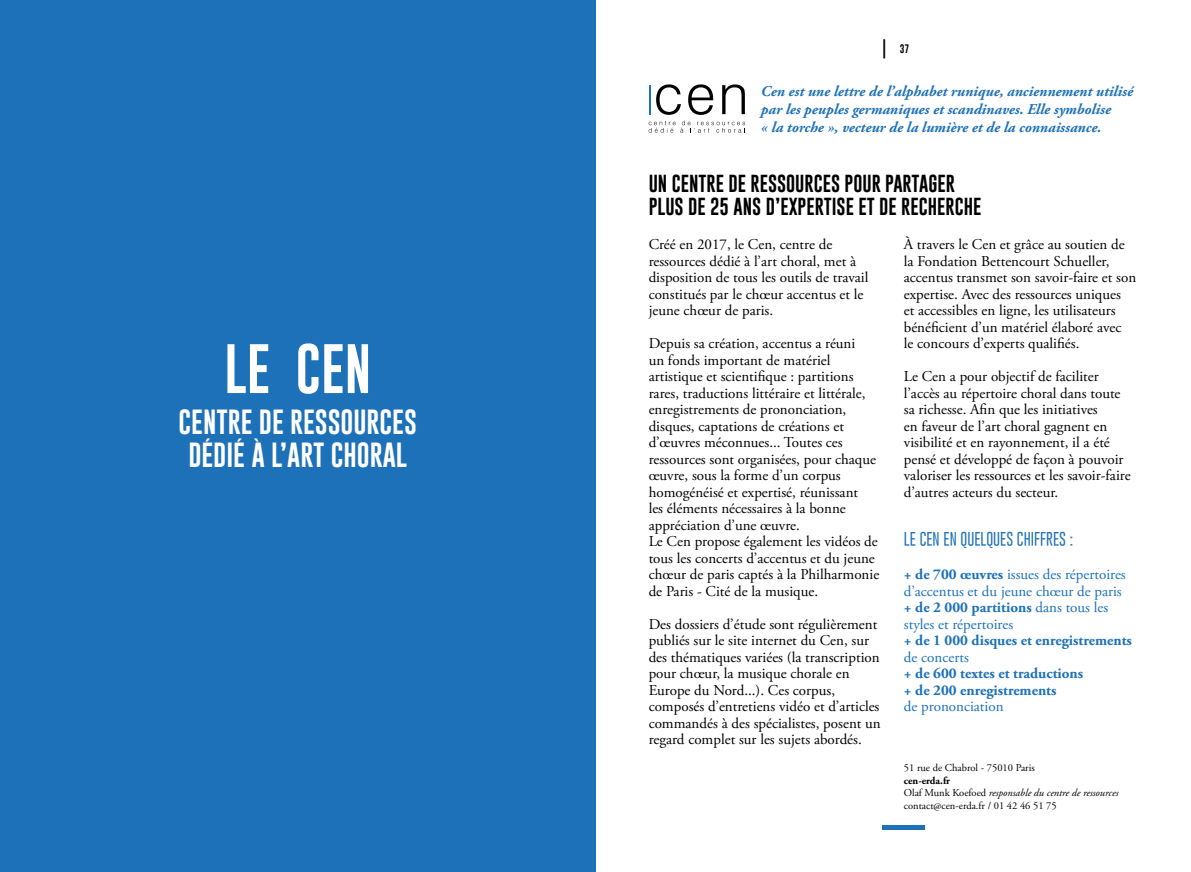
<style>
.page{position:relative;width:1191px;height:872px;background:#fff}
.page>*{position:absolute;margin:0;border:0;box-sizing:border-box;transform-origin:0 0}
.t1{font:51px "Gobold";color:#fff}
.t2{font:25.5px/33px "Gobold";color:#fff;text-align:center}
.t3{font:18px/22.5px "Gobold";color:#000}
.t4{font:15px/16.5px "Adobe Garamond Pro";color:#000}
.t5{font:italic 700 15px/18px "Adobe Garamond Pro";color:#1d71b8}
.t6{font:15px/16.5px "Adobe Garamond Pro";color:#1d71b8}
.t7{font:700 15px/16.5px "Adobe Garamond Pro";color:#1d71b8}
.t8{font:300 15px "Gobold";color:#1d71b8}
.t9{font:10.5px/12.6px "Adobe Garamond Pro";color:#000}
.t10{font:9px "Gobold";color:#000}
.s1{font-size:15px}
.s2{font-weight:700}
.s3{font-style:italic}
</style>
<div class="page">
<div style="left:0;top:0;width:595px;height:872px;background:#1d71b8"></div>
<hr style="left:882px;top:825px;width:43px;height:4px;background:#1d71b8">
<svg style="left:648px;top:84px;width:97px;height:49px"></svg>
<h1 class="t1" style="left:224px;top:336px;width:149px">LE CEN</h1>
<h2 class="t2" style="left:178px;top:405px;width:240px">CENTRE DE RESSOURCES<br>DÉDIÉ À L’ART CHORAL</h2>
<p class="t10" style="left:882px;top:43px;width:28px"><span class="s1">|</span> 37</p>
<p class="t5" style="left:761px;top:83px;width:373px">Cen est une lettre de l’alphabet runique, anciennement utilisé par les peuples germaniques et scandinaves. Elle symbolise<br>« la torche », vecteur de la lumière et de la connaissance.</p>
<p class="t3" style="left:648px;top:172px;width:334px">UN CENTRE DE RESSOURCES POUR PARTAGER<br>PLUS DE 25 ANS D’EXPERTISE ET DE RECHERCHE</p>
<p class="t4" style="left:648px;top:237px;width:221px">Créé en 2017, le Cen, centre de ressources dédié à l’art choral, met à disposition de tous les outils de travail constitués par le chœur accentus et le jeune chœur de paris.</p>
<p class="t4" style="left:648px;top:336px;width:232px">Depuis sa création, accentus a réuni<br>un fonds important de matériel artistique et scientifique : partitions rares, traductions littéraire et littérale, enregistrements de prononciation, disques, captations de créations et d’œuvres méconnues... Toutes ces ressources sont organisées, pour chaque œuvre, sous la forme d’un corpus homogénéisé et expertisé, réunissant<br>les éléments nécessaires à la bonne appréciation d’une œuvre.<br>Le Cen propose également les vidéos de tous les concerts d’accentus et du jeune chœur de paris captés à la Philharmonie de Paris - Cité de la musique.</p>
<p class="t4" style="left:648px;top:616px;width:234px">Des dossiers d’étude sont régulièrement publiés sur le site internet du Cen, sur des thématiques variées (la transcription pour chœur, la musique chorale en Europe du Nord...). Ces corpus, composés d’entretiens vidéo et d’articles commandés à des spécialistes, posent un regard complet sur les sujets abordés.</p>
<p class="t4" style="left:904px;top:237px;width:234px">À travers le Cen et grâce au soutien de la Fondation Bettencourt Schueller, accentus transmet son savoir-faire et son expertise. Avec des ressources uniques<br>et accessibles en ligne, les utilisateurs bénéficient d’un matériel élaboré avec<br>le concours d’experts qualifiés.</p>
<p class="t4" style="left:904px;top:369px;width:228px">Le Cen a pour objectif de faciliter l’accès au répertoire choral dans toute sa richesse. Afin que les initiatives<br>en faveur de l’art choral gagnent en visibilité et en rayonnement, il a été pensé et développé de façon à pouvoir valoriser les ressources et les savoir-faire d’autres acteurs du secteur.</p>
<p class="t8" style="left:904px;top:530px;width:171px">LE CEN EN QUELQUES CHIFFRES :</p>
<p class="t6" style="left:904px;top:567px;width:223px"><span class="s2">+ de 700 œuvres</span> issues des répertoires d’accentus et du jeune chœur de paris <span class="s2">+ de 2 000 partitions</span> dans tous les styles et répertoires</p>
<p class="t7" style="left:904px;top:632px;width:229px">+ de 1 000 disques et enregistrements</p>
<p class="t6" style="left:904px;top:649px;width:66px">de concerts</p>
<p class="t7" style="left:904px;top:665px;width:181px">+ de 600 textes et traductions + de 200 enregistrements</p>
<p class="t6" style="left:904px;top:699px;width:101px">de prononciation</p>
<p class="t9" style="left:904px;top:762px;width:132px">51 rue de Chabrol - 75010 Paris</p>
<p class="t9" style="left:904px;top:774px;width:216px"><span class="s2">cen-erda.fr<br></span>Olaf Munk Koefoed <span class="s3">responsable du centre de ressources </span>contact@cen-erda.fr / 01 42 46 51 75</p>
</div>
